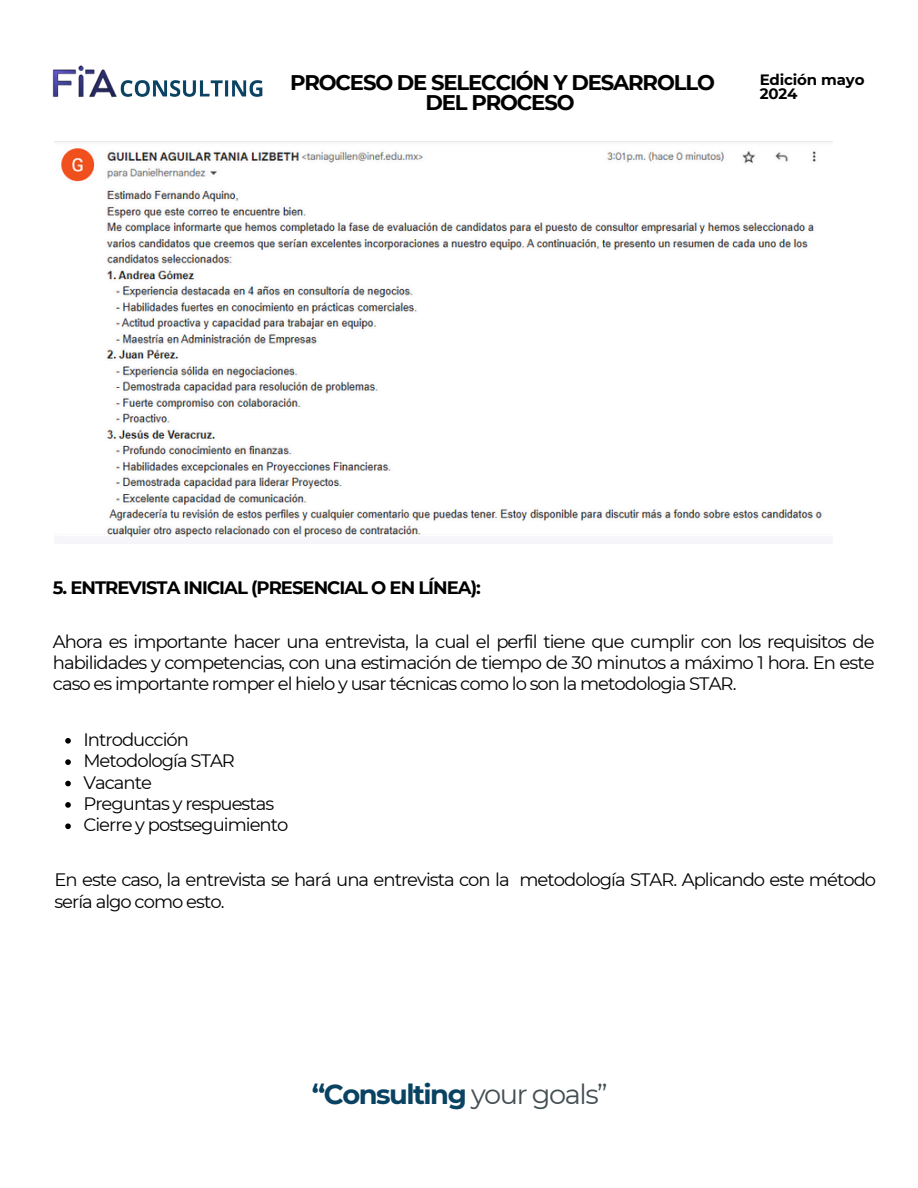
<style>
.page{position:relative;width:918px;height:1188px;background:#fff}
.page>*{position:absolute;margin:0;border:0;box-sizing:border-box;transform-origin:0 0}
.t1{font:700 27.3px "Montserrat";letter-spacing:-.055em;color:#0a4262}
.t2{font:700 21.15px/20.2px "Montserrat";letter-spacing:-.055em;color:#000;text-align:center}
.t3{font:18px/21.3px "Montserrat";letter-spacing:-.055em;color:#000;text-align:justify}
.t4{font:700 18px "Montserrat";letter-spacing:-.055em;color:#000}
.t5{font:700 15px/14.7px "Montserrat";letter-spacing:-.01em;color:#000}
.s1{font-weight:400;color:#444f54}
</style>
<div class="page">
<img style="left:53px;top:65px;width:64px;height:33px">
<img style="left:54px;top:141px;width:779px;height:398px">
<img style="left:120px;top:80px;width:143px;height:17px">
<svg style="left:65px;top:738px;width:6px;height:6px"></svg>
<svg style="left:65px;top:759px;width:6px;height:6px"></svg>
<svg style="left:65px;top:781px;width:6px;height:5px"></svg>
<svg style="left:65px;top:802px;width:6px;height:6px"></svg>
<svg style="left:65px;top:823px;width:6px;height:6px"></svg>
<p class="t2" style="left:290px;top:72px;width:426px">PROCESO DE SELECCIÓN Y DESARROLLO<br>DEL PROCESO</p>
<p class="t5" style="left:760px;top:72px;width:106px">Edición mayo<br>2024</p>
<h4 class="t4" style="left:53px;top:576px;width:430px">5. ENTREVISTA INICIAL (PRESENCIAL O EN LÍNEA):</h4>
<p class="t3" style="left:53px;top:631px;width:823px">Ahora es importante hacer una entrevista, la cual el perfil tiene que cumplir con los requisitos de habilidades y competencias, con una estimación de tiempo de 30 minutos a máximo 1 hora. En este caso es importante romper el hielo y usar técnicas como lo son la metodologia STAR.</p>
<p class="t3" style="left:83px;top:729px;width:107px">Introducción</p>
<p class="t3" style="left:83px;top:750px;width:153px">Metodología STAR</p>
<p class="t3" style="left:83px;top:772px;width:70px">Vacante</p>
<p class="t3" style="left:83px;top:793px;width:192px">Preguntas y respuestas</p>
<h4 class="t3" style="left:83px;top:814px;width:206px">Cierre y postseguimiento</h4>
<h1 class="t3" style="left:54px;top:869px;width:823px">En este caso, la entrevista se hará una entrevista con la metodología STAR. Aplicando este método sería algo como esto.</h1>
<h3 class="t1" style="left:312px;top:1078px;width:297px">“Consulting <span class="s1">your goals”</span></h3>
</div>
